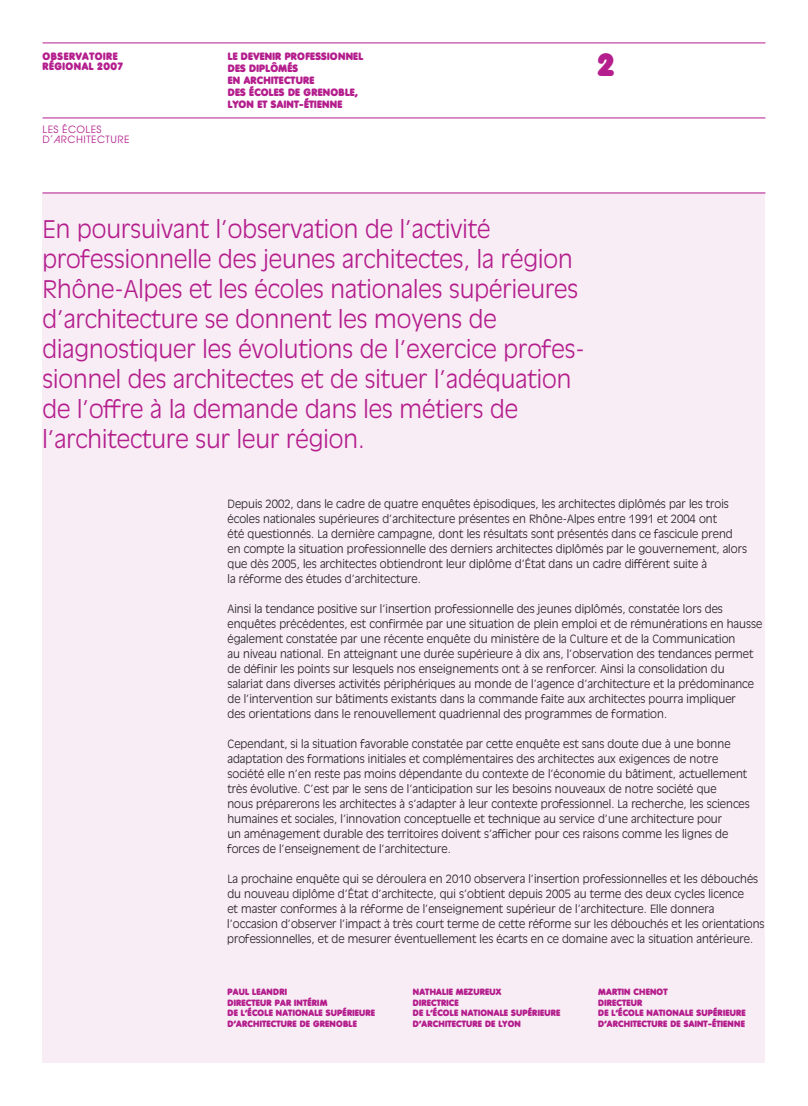
<style>
.page{position:relative;width:808px;height:1106px;background:#fff}
.page>*{position:absolute;margin:0;border:0;box-sizing:border-box;transform-origin:0 0}
.t1{font:900 31.5px "VAG Rounded";color:#b41e8d}
.t2{font:300 24px/30px "Antique Olive";color:#b41e8d}
.t3{font:300 11.25px/15px "Antique Olive";color:#231f20}
.t4{font:900 10.5px/12px "VAG Rounded";letter-spacing:.025em;color:#b41e8d}
.t5{font:900 10.5px/10.5px "VAG Rounded";letter-spacing:.05em;color:#b41e8d}
.t6{font:10.05px/10.5px "Avant Garde";letter-spacing:.05em;color:#b41e8d}
.t7{font:900 9px/10.5px "VAG Rounded";letter-spacing:.025em;color:#b41e8d}
.s1{font-family:"Avant Garde Lig"}
</style>
<div class="page">
<div style="left:43px;top:193px;width:722px;height:870px;background:#f8edf5"></div>
<hr style="left:43px;top:43px;width:722px;height:1px;background:#b41e8d">
<hr style="left:43px;top:118px;width:722px;height:1px;background:#b41e8d">
<hr style="left:43px;top:193px;width:722px;height:1px;background:#b41e8d">
<p class="t5" style="left:43px;top:50px;width:82px">OBSERVATOIRE<br>RÉGIONAL 2007</p>
<p class="t4" style="left:228px;top:50px;width:137px">LE DEVENIR PROFESSIONNEL<br>DES DIPLÔMÉS<br>EN ARCHITECTURE<br>DES ÉCOLES DE GRENOBLE,<br>LYON ET SAINT-ÉTIENNE</p>
<h1 class="t1" style="left:598px;top:46px;width:17px">2</h1>
<p class="t6" style="left:43px;top:124px;width:88px">LES ÉCOLES<br>D’<span class="s1">A</span>RCHITECTURE</p>
<p class="t2" style="left:43px;top:215px;width:544px">En poursuivant l’observation de l’activité professionnelle des jeunes architectes, la région Rhône-Alpes et les écoles nationales supérieures d’architecture se donnent les moyens de diagnostiquer les évolutions de l’exercice profes&shy;sionnel des architectes et de situer l’adéquation de l’offre à la demande dans les métiers de l’architecture sur leur région.</p>
<p class="t3" style="left:227px;top:496px;width:521px">Depuis 2002, dans le cadre de quatre enquêtes épisodiques, les architectes diplômés par les trois écoles nationales supérieures d’architecture présentes en Rhône-Alpes entre 1991 et 2004 ont<br>été questionnés. La dernière campagne, dont les résultats sont présentés dans ce fascicule prend en compte la situation professionnelle des derniers architectes diplômés par le gouvernement, alors que dès 2005, les architectes obtiendront leur diplôme d’État dans un cadre différent suite à<br>la réforme des études d’architecture.</p>
<p class="t3" style="left:227px;top:601px;width:536px">Ainsi la tendance positive sur l’insertion professionnelle des jeunes diplômés, constatée lors des enquêtes précédentes, est confirmée par une situation de plein emploi et de rémunérations en hausse également constatée par une récente enquête du ministère de la Culture et de la Communication<br>au niveau national. En atteignant une durée supérieure à dix ans, l’observation des tendances permet de définir les points sur lesquels nos enseignements ont à se renforcer. Ainsi la consolidation du salariat dans diverses activités périphériques au monde de l’agence d’architecture et la prédominance de l’intervention sur bâtiments existants dans la commande faite aux architectes pourra impliquer<br>des orientations dans le renouvellement quadriennal des programmes de formation.</p>
<p class="t3" style="left:227px;top:736px;width:524px">Cependant, si la situation favorable constatée par cette enquête est sans doute due à une bonne adaptation des formations initiales et complémentaires des architectes aux exigences de notre société elle n’en reste pas moins dépendante du contexte de l’économie du bâtiment, actuellement très évolutive. C’est par le sens de l’anticipation sur les besoins nouveaux de notre société que<br>nous préparerons les architectes à s’adapter à leur contexte professionnel. La recherche, les sciences humaines et sociales, l’innovation conceptuelle et technique au service d’une architecture pour<br>un aménagement durable des territoires doivent s’afficher pour ces raisons comme les lignes de forces de l’enseignement de l’architecture.</p>
<p class="t3" style="left:227px;top:871px;width:539px">La prochaine enquête qui se déroulera en 2010 observera l’insertion professionnelles et les débouchés du nouveau diplôme d’État d’architecte, qui s’obtient depuis 2005 au terme des deux cycles licence<br>et master conformes à la réforme de l’enseignement supérieur de l’architecture. Elle donnera l’occasion d’observer l’impact à très court terme de cette réforme sur les débouchés et les orientations professionnelles, et de mesurer éventuellement les écarts en ce domaine avec la situation antérieure.</p>
<p class="t7" style="left:227px;top:986px;width:149px">PAUL LEANDRI<br>DIRECTEUR PAR INTÉRIM<br>DE L’ÉCOLE NATIONALE SUPÉRIEURE<br>D’ARCHITECTURE DE GRENOBLE</p>
<p class="t7" style="left:413px;top:986px;width:149px">NATHALIE MEZUREUX<br>DIRECTRICE<br>DE L’ÉCOLE NATIONALE SUPÉRIEURE<br>D’ARCHITECTURE DE LYON</p>
<p class="t7" style="left:598px;top:986px;width:149px">MARTIN CHENOT<br>DIRECTEUR<br>DE L’ÉCOLE NATIONALE SUPÉRIEURE<br>D’ARCHITECTURE DE SAINT-ÉTIENNE</p>
</div>
